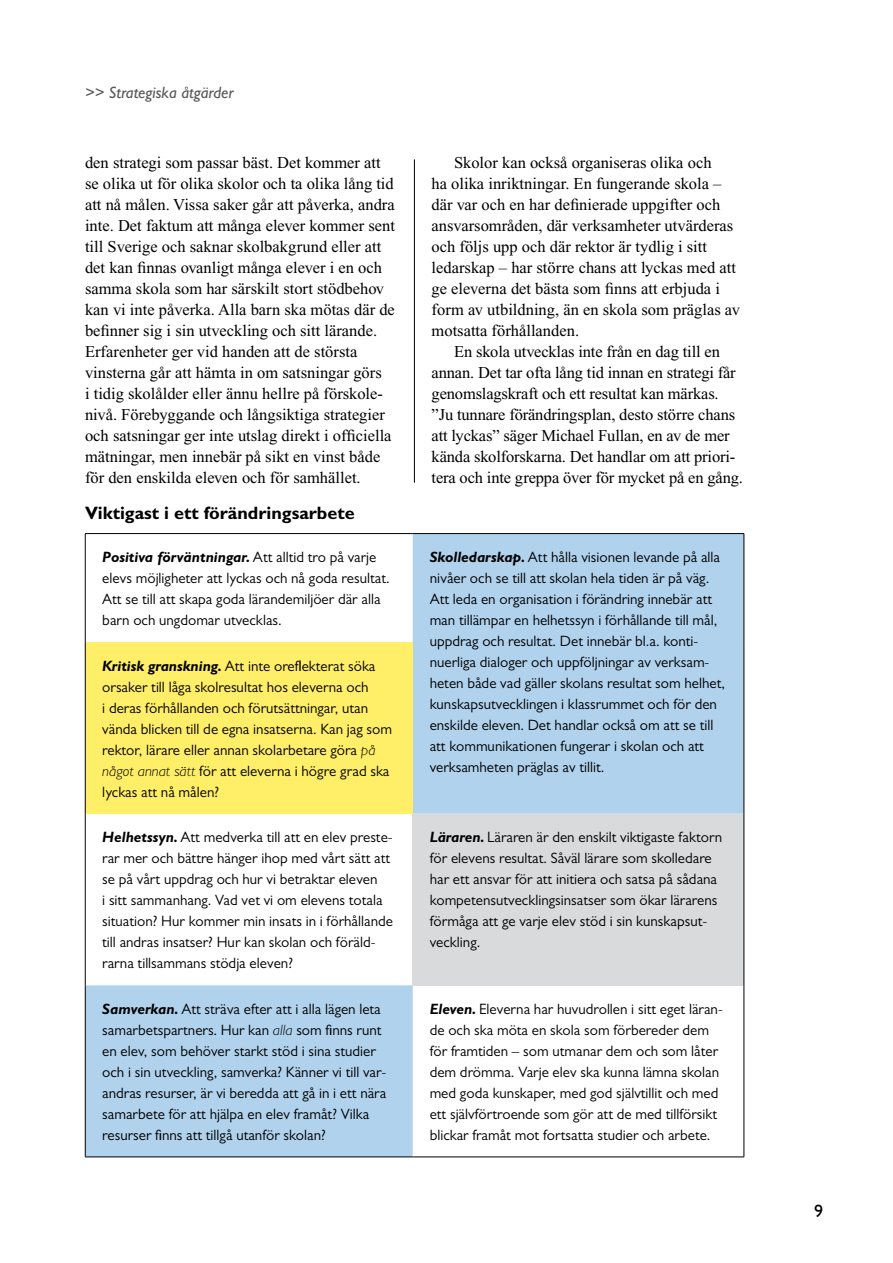
<style>
.page{position:relative;width:893px;height:1263px;background:#fff}
.page>*{position:absolute;margin:0;border:0;box-sizing:border-box;transform-origin:0 0}
.t1{font:700 18px "Gill Sans";color:#000}
.t2{font:18px "Gill Alt One";color:#000}
.t3{font:16.5px/21px "Times New Roman";color:#000}
.t4{font:italic 16.5px "Gill Sans";color:#58585a}
.t5{font:15px/21px "Gill Alt One";color:#000}
.s1{font-weight:700;font-style:italic}
.s2{font-family:"M Gill Sans";font-weight:300;font-style:italic}
</style>
<div class="page">
<hr style="left:414px;top:159px;width:1px;height:324px;background:#000">
<svg style="left:86px;top:534px;width:658px;height:623px;fill:#b0d2ec"></svg>
<div style="left:85px;top:642px;width:328px;height:172px;background:#ffee68"></div>
<div style="left:413px;top:814px;width:331px;height:171px;background:#d9dadb"></div>
<hr style="left:85px;top:533px;width:328px;height:1px;background:#000">
<hr style="left:85px;top:534px;width:1px;height:108px;background:#000">
<hr style="left:413px;top:533px;width:331px;height:1px;background:#000">
<hr style="left:744px;top:534px;width:1px;height:108px;background:#000">
<hr style="left:85px;top:642px;width:1px;height:172px;background:#000">
<hr style="left:744px;top:642px;width:1px;height:172px;background:#000">
<hr style="left:85px;top:814px;width:1px;height:171px;background:#000">
<hr style="left:744px;top:814px;width:1px;height:171px;background:#000">
<hr style="left:85px;top:985px;width:1px;height:172px;background:#000">
<hr style="left:744px;top:985px;width:1px;height:172px;background:#000">
<hr style="left:85px;top:1157px;width:328px;height:1px;background:#000">
<hr style="left:413px;top:1157px;width:331px;height:1px;background:#000">
<p class="t4" style="left:85px;top:83px;width:150px">&gt;&gt; Strategiska åtgärder</p>
<p class="t3" style="left:85px;top:152px;width:311px">den strategi som passar bäst. Det kommer att se olika ut för olika skolor och ta olika lång tid att nå målen. Vissa saker går att påverka, andra inte. Det faktum att många elever kommer sent till Sverige och saknar skolbakgrund eller att det kan finnas ovanligt många elever i en och samma skola som har särskilt stort stödbehov kan vi inte påverka. Alla barn ska mötas där de befinner sig i sin utveckling och sitt lärande.<br>Erfarenheter ger vid handen att de största vinsterna går att hämta in om satsningar görs<br>i tidig skolålder eller ännu hellre på förskole&shy;nivå. Förebyggande och långsiktiga strategier och satsningar ger inte utslag direkt i officiella mätningar, men innebär på sikt en vinst både för den enskilda eleven och för samhället.</p>
<p class="t3" style="left:432px;top:152px;width:310px;text-indent:23px">Skolor kan också organiseras olika och<br>ha olika inriktningar. En fungerande skola – där var och en har definierade uppgifter och ansvarsområden, där verksamheter utvärderas och följs upp och där rektor är tydlig i sitt ledarskap – har större chans att lyckas med att ge eleverna det bästa som finns att erbjuda i form av utbildning, än en skola som präglas av motsatta förhållanden.</p>
<p class="t3" style="left:432px;top:341px;width:313px;text-indent:23px">En skola utvecklas inte från en dag till en annan. Det tar ofta lång tid innan en strategi får genomslagskraft och ett resultat kan märkas. ”Ju tunnare förändringsplan, desto större chans att lyckas” säger Michael Fullan, en av de mer kända skolforskarna. Det handlar om att priori&shy;tera och inte greppa över för mycket på en gång.</p>
<p class="t1" style="left:85px;top:502px;width:271px">Viktigast i ett förändringsarbete</p>
<p class="t5" style="left:102px;top:546px;width:289px"><span class="s1">Positiva förväntningar.</span> Att alltid tro på varje elevs möjligheter att lyckas och nå goda resultat.<br>Att se till att skapa goda lärandemiljöer där alla barn och ungdomar utvecklas.</p>
<p class="t5" style="left:430px;top:546px;width:297px"><span class="s1">Skolledarskap.</span> Att hålla visionen levande på alla nivåer och se till att skolan hela tiden är på väg.<br>Att leda en organisation i förändring innebär att man tillämpar en helhetssyn i förhållande till mål, uppdrag och resultat. Det innebär bl.a. konti&shy;nuerliga dialoger och uppföljningar av verksam&shy;heten både vad gäller skolans resultat som helhet, kunskapsutvecklingen i klassrummet och för den enskilde eleven. Det handlar också om att se till att kommunikationen fungerar i skolan och att verksamheten präglas av tillit.</p>
<p class="t5" style="left:102px;top:655px;width:291px"><span class="s1">Kritisk granskning.</span> Att inte oreflekterat söka orsaker till låga skolresultat hos eleverna och<br>i deras förhållanden och förutsättningar, utan vända blicken till de egna insatserna. Kan jag som rektor, lärare eller annan skolarbetare göra <span class="s2">på något annat sätt</span> för att eleverna i högre grad ska lyckas att nå målen?</p>
<p class="t5" style="left:102px;top:827px;width:292px"><span class="s1">Helhetssyn.</span> Att medverka till att en elev preste&shy;rar mer och bättre hänger ihop med vårt sätt att se på vårt uppdrag och hur vi betraktar eleven<br>i sitt sammanhang. Vad vet vi om elevens totala situation? Hur kommer min insats in i förhållande till andras insatser? Hur kan skolan och föräld&shy;rarna tillsammans stödja eleven?</p>
<p class="t5" style="left:430px;top:827px;width:294px"><span class="s1">Läraren.</span> Läraren är den enskilt viktigaste faktorn för elevens resultat. Såväl lärare som skolledare har ett ansvar för att initiera och satsa på sådana kompetensutvecklingsinsatser som ökar lärarens förmåga att ge varje elev stöd i sin kunskapsut&shy;veckling.</p>
<p class="t5" style="left:102px;top:998px;width:286px"><span class="s1">Samverkan.</span> Att sträva efter att i alla lägen leta samarbetspartners. Hur kan <span class="s2">alla</span> som finns runt en elev, som behöver starkt stöd i sina studier och i sin utveckling, samverka? Känner vi till var&shy;andras resurser, är vi beredda att gå in i ett nära samarbete för att hjälpa en elev framåt? Vilka resurser finns att tillgå utanför skolan?</p>
<p class="t5" style="left:430px;top:998px;width:295px"><span class="s1">Eleven.</span> Eleverna har huvudrollen i sitt eget läran&shy;de och ska möta en skola som förbereder dem för framtiden – som utmanar dem och som låter dem drömma. Varje elev ska kunna lämna skolan med goda kunskaper, med god självtillit och med ett självförtroende som gör att de med tillförsikt blickar framåt mot fortsatta studier och arbete.</p>
<p class="t2" style="left:814px;top:1200px;width:10px">9</p>
</div>
